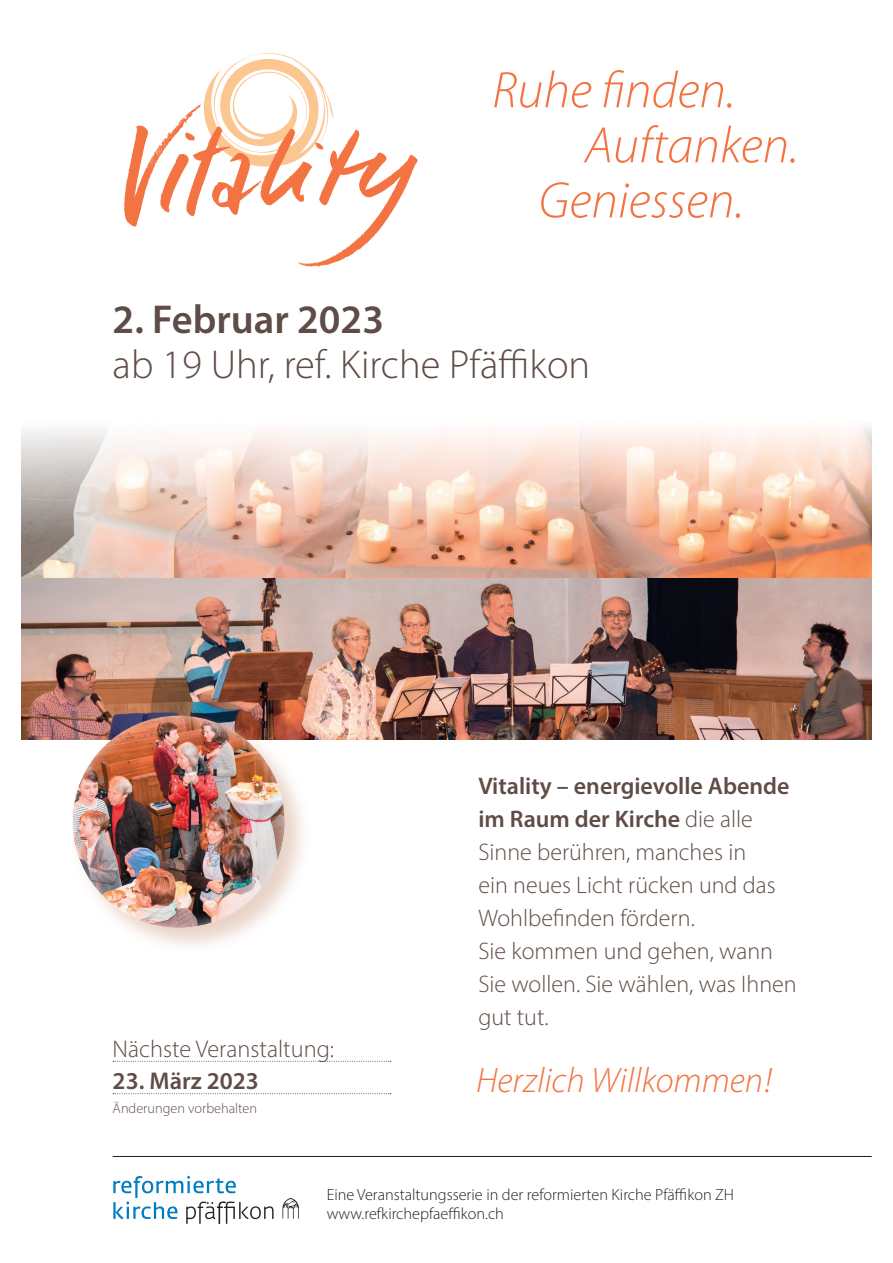
<style>
.page{position:relative;width:893px;height:1263px;background:#fff}
.page>*{position:absolute;margin:0;border:0;box-sizing:border-box;transform-origin:0 0}
.t1{font:italic 300 51.6px "Myriad Pro";color:#f37442}
.t2{font:300 40.5px "Myriad Pro";color:#5f4c46}
.t3{font:600 40.5px "Myriad Pro";color:#5f4c46}
.t4{font:italic 300 35.4px "Myriad Pro";color:#f37442}
.t5{font:300 24.3px "Myriad Pro";color:#5f4c46}
.t6{font:600 24.3px "Myriad Pro";color:#5f4c46}
.t7{font:300 24px/33px "Myriad Pro";color:#5f4c46}
.t8{font:300 16.2px/18.3px "Myriad Pro";color:#231f20}
.t9{font:300 14.25px "Myriad Pro";color:#5f4c46}
.s1{font-weight:600}
</style>
<div class="page">
<svg style="left:113px;top:1175px;width:160px;height:49px"></svg>
<svg style="left:282px;top:1198px;width:17px;height:20px"></svg>
<img style="left:21px;top:578px;width:851px;height:162px">
<hr style="left:113px;top:1156px;width:759px;height:1px;background:#231f20">
<svg style="left:205px;top:53px;width:124px;height:45px"></svg>
<img style="left:124px;top:98px;width:294px;height:169px">
<img style="left:21px;top:539px;width:851px;height:39px">
<svg style="left:21px;top:427px;width:851px;height:112px;background:#f0d3c3"></svg>
<svg style="left:113px;top:1061px;width:278px;height:1px"></svg>
<svg style="left:113px;top:1093px;width:278px;height:1px"></svg>
<div style="left:69px;top:712px;width:243px;height:243px;background:#e2c5b5;opacity:.75"></div>
<div style="left:71px;top:713px;width:214px;height:216px;background:#fff;opacity:.75"></div>
<h1 class="t1" style="left:492px;top:59px;width:245px">Ruhe finden.</h1>
<h1 class="t1" style="left:585px;top:114px;width:215px">Auftanken.</h1>
<h1 class="t1" style="left:539px;top:169px;width:207px">Geniessen.</h1>
<h2 class="t3" style="left:113px;top:293px;width:273px">2. Februar 2023</h2>
<h2 class="t2" style="left:113px;top:340px;width:479px">ab 19 Uhr, ref. Kirche Pfäffikon</h2>
<p class="t5" style="left:113px;top:1034px;width:223px">Nächste Veranstaltung:</p>
<p class="t6" style="left:113px;top:1066px;width:148px">23. März 2023</p>
<p class="t9" style="left:113px;top:1100px;width:146px">Änderungen vorbehalten</p>
<p class="t7" style="left:478px;top:769px;width:320px"><span class="s1">Vitality – energievolle Abende im Raum der Kirche</span> die alle<br>Sinne berühren, manches in<br>ein neues Licht rücken und das<br>Wohlbefinden fördern.<br>Sie kommen und gehen, wann<br>Sie wollen. Sie wählen, was Ihnen gut tut.</p>
<h3 class="t4" style="left:476px;top:1059px;width:297px">Herzlich Willkommen!</h3>
<p class="t8" style="left:327px;top:1186px;width:409px">Eine Veranstaltungsserie in der reformierten Kirche Pfäffikon ZH www.refkirchepfaeffikon.ch</p>
</div>
